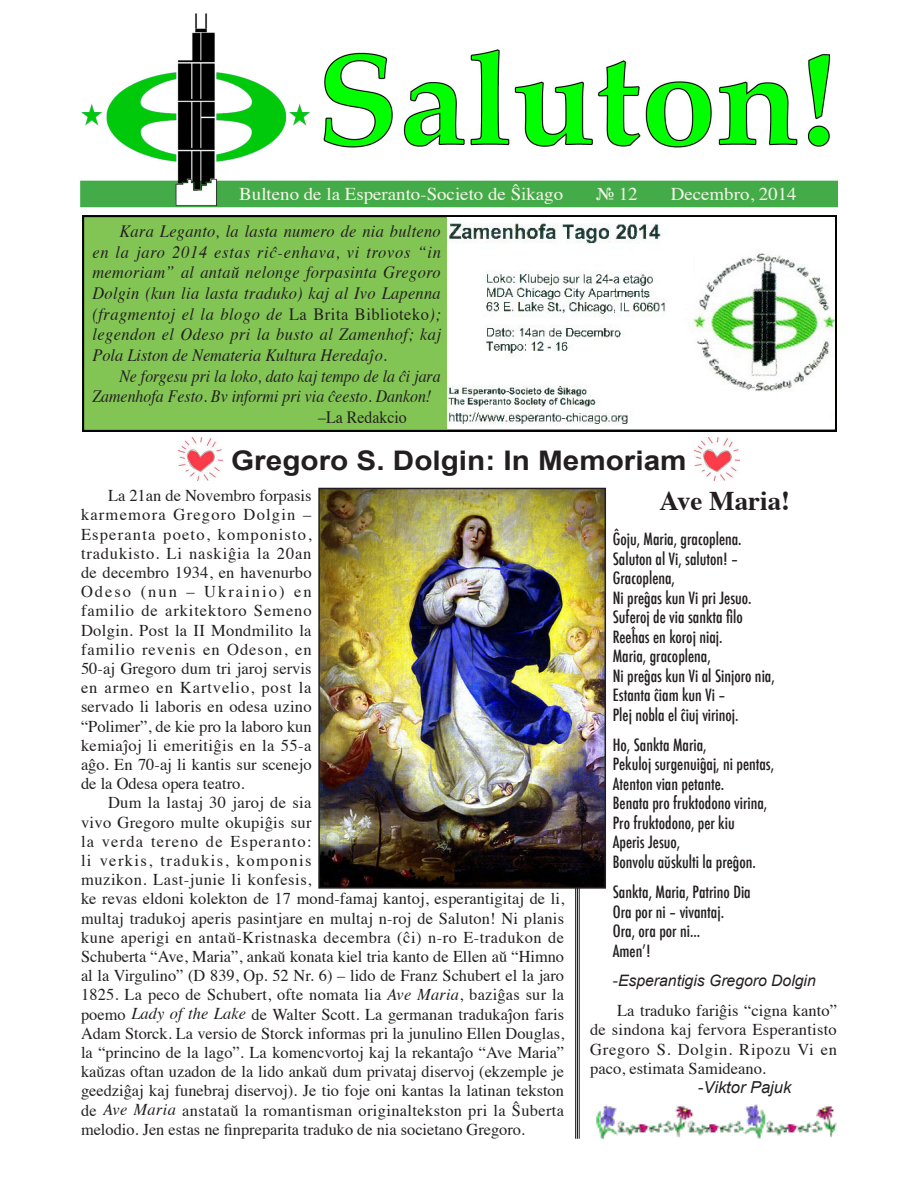
<style>
.page{position:relative;width:918px;height:1188px;background:#fff}
.page>*{position:absolute;margin:0;border:0;box-sizing:border-box;transform-origin:0 0}
.t1{font:700 27px "Arial";color:#231f20;scale:1.1 1}
.t2{font:700 27px "Times";color:#231f20}
.t3{font:18px "Times";color:#faf4ed;scale:1.05 1}
.t4{font:italic 17.25px/20.7px "Times";color:#231f20;text-align:justify;scale:.95 1}
.t5{font:italic 17.25px/20.7px "Times";color:#231f20;scale:.92 1}
.t6{font:17.25px "Times";color:#231f20;scale:.92 1}
.t7{font:16.5px/19.2px "Times";letter-spacing:.005em;color:#231f20;text-align:justify}
.t8{font:500 condensed 16.5px/19.5px "Futura";color:#231f20}
.t9{font:italic 16.5px "Arial";color:#231f20}
.t10{font:italic 15.75px "Arial";color:#231f20}
.s1{font-style:normal}
.s2{font-style:italic}
</style>
<div class="page">
<img style="left:80px;top:13px;width:757px;height:195px">
<div style="left:83px;top:216px;width:753px;height:215px;background:#83c555"></div>
<div style="left:82px;top:215px;width:755px;height:217px;border:2px solid #030303"></div>
<img style="left:179px;top:437px;width:44px;height:44px">
<img style="left:695px;top:437px;width:44px;height:44px">
<hr style="left:575px;top:886px;width:1px;height:253px;background:#231f20">
<hr style="left:577px;top:886px;width:1px;height:253px;background:#231f20">
<hr style="left:579px;top:886px;width:1px;height:253px;background:#231f20">
<img style="left:448px;top:217px;width:386px;height:211px">
<img style="left:321px;top:491px;width:282px;height:395px">
<div style="left:318px;top:488px;width:288px;height:401px;border:2px solid #231f20"></div>
<img style="left:596px;top:1104px;width:241px;height:35px">
<p class="t3" style="left:239px;top:177px;width:310px">Bulteno de la Esperanto-Societo de Ŝikago</p>
<p class="t3" style="left:596px;top:177px;width:41px">№ 12</p>
<p class="t3" style="left:671px;top:177px;width:121px">Decembro, 2014</p>
<p class="t4" style="left:92px;top:220px;width:368px;text-indent:27px">Kara Leganto, la lasta numero de nia bulteno en la jaro 2014 estas riĉ-enhava, vi trovos “in memoriam” al antaŭ nelonge forpasinta Gregoro Dolgin (kun lia lasta traduko) kaj al Ivo Lapenna (fragmentoj el la blogo de <span class="s1">La Brita Biblioteko</span>); legendon el Odeso pri la busto al Zamenhof; kaj Pola Liston de Nemateria Kultura Heredaĵo.</p>
<p class="t5" style="left:92px;top:365px;width:380px;text-indent:27px">Ne forgesu pri la loko, dato kaj tempo de la ĉi jara<br>Zamenhofa Festo. Bv informi pri via ĉeesto. Dankon!</p>
<p class="t6" style="left:318px;top:401px;width:98px">–La Redakcio</p>
<h1 class="t1" style="left:231px;top:443px;width:416px">Gregoro S. Dolgin: In Memoriam</h1>
<h1 class="t2" style="left:660px;top:475px;width:132px">Ave Maria!</h1>
<p class="t8" style="left:613px;top:529px;width:164px">Ĝoju, Maria, gracoplena.<br>Saluton al Vi, saluton! –<br>Gracoplena,<br>Ni preĝas kun Vi pri Jesuo.<br>Suferoj de via sankta filo<br>Reeĥas en koroj niaj.<br>Maria, gracoplena,<br>Ni preĝas kun Vi al Sinjoro nia,<br>Estanta ĉiam kun Vi –<br>Plej nobla el ĉiuj virinoj.</p>
<p class="t8" style="left:613px;top:735px;width:163px">Ho, Sankta Maria,<br>Pekuloj surgenuiĝaj, ni pentas,<br>Atenton vian petante.<br>Benata pro fruktodono virina,<br>Pro fruktodono, per kiu<br>Aperis Jesuo,<br>Bonvolu aŭskulti la preĝon.</p>
<p class="t8" style="left:613px;top:882px;width:140px">Sankta, Maria, Patrino Dia<br>Ora por ni – vivantaj.<br>Ora, ora por ni...<br>Amen’!</p>
<p class="t10" style="left:613px;top:970px;width:205px"><span class="s1">-</span>Esperantigis Gregoro Dolgin</p>
<p class="t7" style="left:590px;top:1000px;width:248px;text-indent:27px">La traduko fariĝis “cigna kanto” de sindona kaj fervora Esperantisto Gregoro S. Dolgin. Ripozu Vi en paco, estimata Samideano.</p>
<p class="t9" style="left:698px;top:1077px;width:95px"><span class="s1">-</span>Viktor Pajuk</p>
<p class="t7" style="left:81px;top:485px;width:232px;text-indent:27px">La 21an de Novembro forpasis karmemora Gregoro Dolgin – Esperanta poeto, komponisto, tradukisto. Li naskiĝia la 20an de decembro 1934, en havenurbo Odeso (nun – Ukrainio) en familio de arkitektoro Semeno Dolgin. Post la II Mondmilito la familio revenis en Odeson, en 50-aj Gregoro dum tri jaroj servis en armeo en Kartvelio, post la servado li laboris en odesa uzino “Polimer”, de kie pro la laboro kun kemiaĵoj li emeritiĝis en la 55-a aĝo. En 70-aj li kantis sur scenejo de la Odesa opera teatro.</p>
<p class="t7" style="left:81px;top:792px;width:485px;text-align:left;text-indent:27px">Dum la lastaj 30 jaroj de sia<br>vivo Gregoro multe okupiĝis sur<br>la verda tereno de Esperanto:<br>li verkis, tradukis, komponis<br>muzikon. Last-junie li konfesis,<br>ke revas eldoni kolekton de 17 mond-famaj kantoj, esperantigitaj de li, multaj tradukoj aperis pasintjare en multaj n-roj de Saluton! Ni planis kune aperigi en antaŭ-Kristnaska decembra (ĉi) n-ro E-tradukon de Schuberta “Ave, Maria”, ankaŭ konata kiel tria kanto de Ellen aŭ “Himno al la Virgulino” (D 839, Op. 52 Nr. 6) – lido de Franz Schubert el la jaro 1825. La peco de Schubert, ofte nomata lia <span class="s2">Ave Maria</span>, baziĝas sur la poemo <span class="s2">Lady of the Lake</span> de Walter Scott. La germanan tradukaĵon faris Adam Storck. La versio de Storck informas pri la junulino Ellen Douglas, la “princino de la lago”. La komencvortoj kaj la rekantaĵo “Ave Maria” kaŭzas oftan uzadon de la lido ankaŭ dum privataj diservoj (ekzemple je geedziĝaj kaj funebraj diservoj). Je tio foje oni kantas la latinan tekston de <span class="s2">Ave Maria</span> anstataŭ la romantisman originaltekston pri la Ŝuberta melodio. Jen estas ne finpreparita traduko de nia societano Gregoro.</p>
</div>
